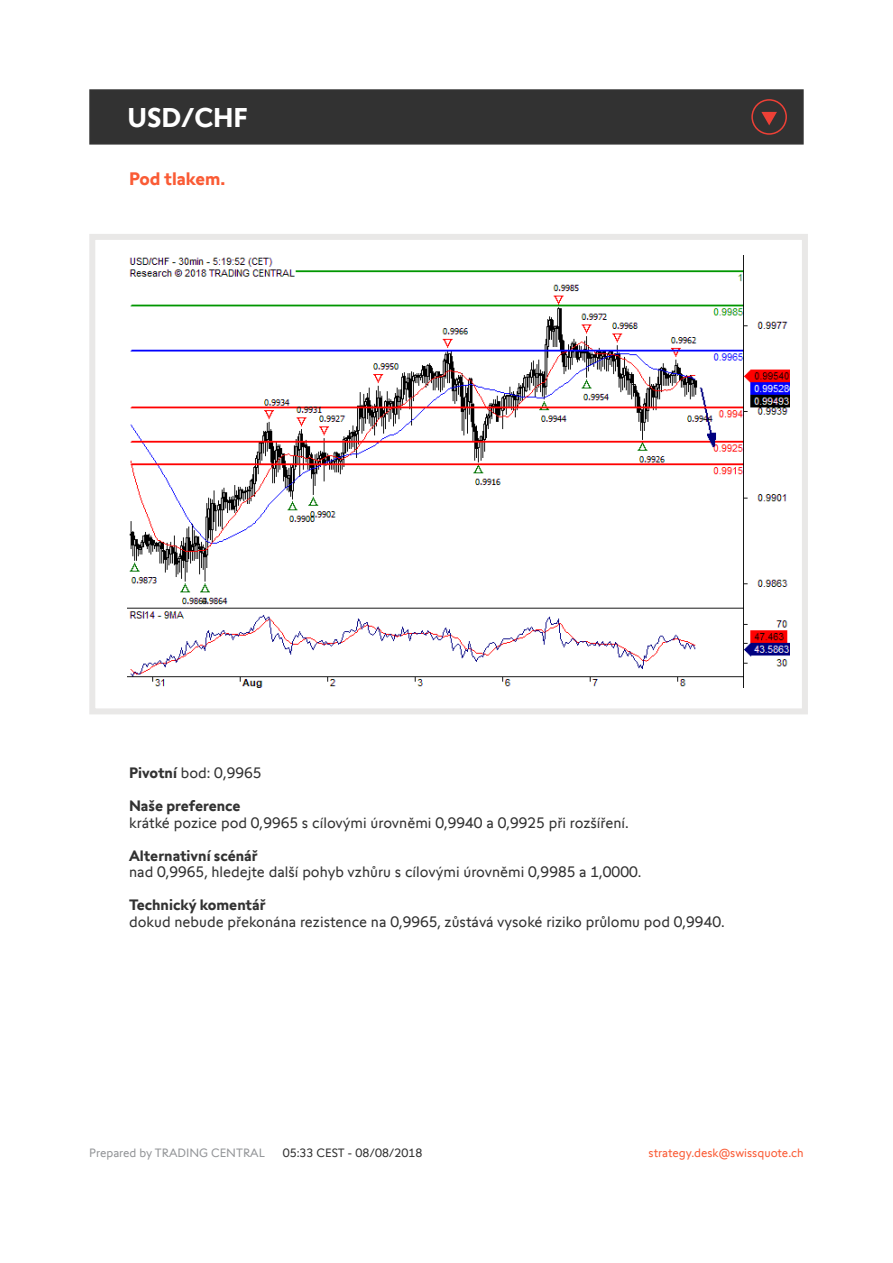
<style>
.page{position:relative;width:893px;height:1263px;background:#fff}
.page>*{position:absolute;margin:0;border:0;box-sizing:border-box;transform-origin:0 0}
.t1{font:700 27px "Swissquote CT";color:#fff}
.t2{font:700 18px "Swissquote CT";color:#fa5b35}
.t3{font:15px "Swissquote CT";color:#323232}
.t4{font:700 15px "Swissquote CT";color:#323232}
.t5{font:12px "Swissquote CT";color:#fa5b35}
.t6{font:12px "Swissquote CT";color:#939598}
.t7{font:12px "Swissquote CT";color:#323232}
.s1{font-weight:700}
</style>
<div class="page">
<div style="left:89px;top:234px;width:719px;height:480px;border:6px solid #e9e8e7"></div>
<div style="left:89px;top:89px;width:715px;height:56px;background:#323232;border:2px solid #323232"></div>
<img style="left:128px;top:255px;width:661px;height:432px">
<svg style="left:751px;top:99px;width:36px;height:36px"></svg>
<h1 class="t1" style="left:128px;top:101px;width:122px">USD/CHF</h1>
<p class="t2" style="left:129px;top:168px;width:98px">Pod tlakem.</p>
<p class="t3" style="left:129px;top:764px;width:134px"><span class="s1">Pivotní</span> bod: 0,9965</p>
<p class="t4" style="left:129px;top:797px;width:113px">Naše preference</p>
<p class="t3" style="left:129px;top:814px;width:501px">krátké pozice pod 0,9965 s cílovými úrovněmi 0,9940 a 0,9925 při rozšíření.</p>
<p class="t4" style="left:129px;top:846px;width:130px">Alternativní scénář</p>
<p class="t3" style="left:129px;top:863px;width:514px">nad 0,9965, hledejte další pohyb vzhůru s cílovými úrovněmi 0,9985 a 1,0000.</p>
<p class="t4" style="left:129px;top:896px;width:138px">Technický komentář</p>
<p class="t3" style="left:129px;top:913px;width:597px">dokud nebude překonána rezistence na 0,9965, zůstává vysoké riziko průlomu pod 0,9940.</p>
<p class="t6" style="left:89px;top:1145px;width:177px">Prepared by TRADING CENTRAL</p>
<p class="t7" style="left:283px;top:1145px;width:141px">05:33 CEST - 08/08/2018</p>
<p class="t5" style="left:649px;top:1145px;width:157px">strategy.desk@swissquote.ch</p>
</div>
